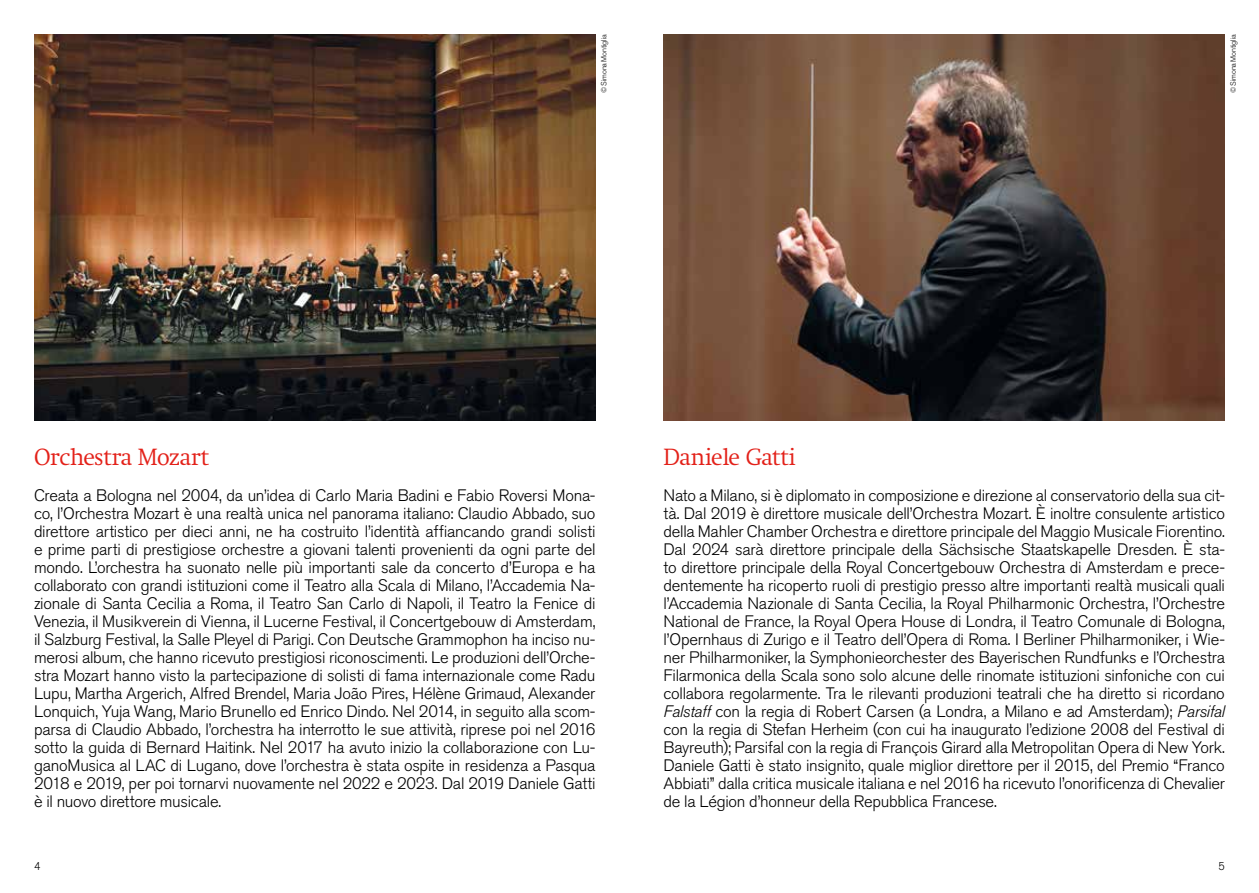
<style>
.page{position:relative;width:1259px;height:893px;background:#fff}
.page>*{position:absolute;margin:0;border:0;box-sizing:border-box;transform-origin:0 0}
.t1{font:300 24px "Swift Neue LT Pro";letter-spacing:-.02em;color:#e32119}
.t2{font:300 16.5px/18px "Akzidenz Grotesk Pro";letter-spacing:-.015em;color:#000;text-align:justify}
.t3{font:300 11.25px "Akzidenz Grotesk Pro";color:#000}
.t4{font:300 7.5px "Akzidenz Grotesk Pro";letter-spacing:-.005em;color:#000}
.s1{font-style:italic}
</style>
<div class="page">
<img style="left:34px;top:34px;width:561px;height:386px">
<img style="left:663px;top:34px;width:562px;height:386px">
<p class="t4" style="left:599px;top:93px;width:61px;rotate:-90deg">© Simona Montiglia</p>
<p class="t4" style="left:1228px;top:93px;width:61px;rotate:-90deg">© Simona Montiglia</p>
<h1 class="t1" style="left:34px;top:443px;width:177px">Orchestra Mozart</h1>
<p class="t2" style="left:34px;top:486px;width:563px">Creata a Bologna nel 2004, da un’idea di Carlo Maria Badini e Fabio Roversi Mona&shy;co, l’Orchestra Mozart è una realtà unica nel panorama italiano: Claudio Abbado, suo direttore artistico per dieci anni, ne ha costruito l’identità affiancando grandi solisti e prime parti di prestigiose orchestre a giovani talenti provenienti da ogni parte del mondo. L’orchestra ha suonato nelle più importanti sale da concerto d’Europa e ha collaborato con grandi istituzioni come il Teatro alla Scala di Milano, l’Accademia Na&shy;zionale di Santa Cecilia a Roma, il Teatro San Carlo di Napoli, il Teatro la Fenice di Venezia, il Musikverein di Vienna, il Lucerne Festival, il Concertgebouw di Amsterdam, il Salzburg Festival, la Salle Pleyel di Parigi. Con Deutsche Grammophon ha inciso nu&shy;merosi album, che hanno ricevuto prestigiosi riconoscimenti. Le produzioni dell’Orche&shy;stra Mozart hanno visto la partecipazione di solisti di fama internazionale come Radu Lupu, Martha Argerich, Alfred Brendel, Maria João Pires, Hélène Grimaud, Alexander Lonquich, Yuja Wang, Mario Brunello ed Enrico Dindo. Nel 2014, in seguito alla scom&shy;parsa di Claudio Abbado, l’orchestra ha interrotto le sue attività, riprese poi nel 2016 sotto la guida di Bernard Haitink. Nel 2017 ha avuto inizio la collaborazione con Lu&shy;ganoMusica al LAC di Lugano, dove l’orchestra è stata ospite in residenza a Pasqua 2018 e 2019, per poi tornarvi nuovamente nel 2022 e 2023. Dal 2019 Daniele Gatti è il nuovo direttore musicale.</p>
<h1 class="t1" style="left:663px;top:443px;width:134px">Daniele Gatti</h1>
<p class="t2" style="left:663px;top:486px;width:563px">Nato a Milano, si è diplomato in composizione e direzione al conservatorio della sua cit&shy;tà. Dal 2019 è direttore musicale dell’Orchestra Mozart. È inoltre consulente artistico della Mahler Chamber Orchestra e direttore principale del Maggio Musicale Fiorentino.<br>Dal 2024 sarà direttore principale della Sächsische Staatskapelle Dresden. È sta&shy;to direttore principale della Royal Concertgebouw Orchestra di Amsterdam e prece&shy;dentemente ha ricoperto ruoli di prestigio presso altre importanti realtà musicali quali l’Accademia Nazionale di Santa Cecilia, la Royal Philharmonic Orchestra, l’Orchestre National de France, la Royal Opera House di Londra, il Teatro Comunale di Bologna, l’Opernhaus di Zurigo e il Teatro dell’Opera di Roma. I Berliner Philharmoniker, i Wie&shy;ner Philharmoniker, la Symphonieorchester des Bayerischen Rundfunks e l’Orchestra Filarmonica della Scala sono solo alcune delle rinomate istituzioni sinfoniche con cui collabora regolarmente. Tra le rilevanti produzioni teatrali che ha diretto si ricordano <span class="s1">Falstaff</span> con la regia di Robert Carsen (a Londra, a Milano e ad Amsterdam); <span class="s1">Parsifal </span>con la regia di Stefan Herheim (con cui ha inaugurato l’edizione 2008 del Festival di Bayreuth); Parsifal con la regia di François Girard alla Metropolitan Opera di New York.<br>Daniele Gatti è stato insignito, quale miglior direttore per il 2015, del Premio “Franco Abbiati” dalla critica musicale italiana e nel 2016 ha ricevuto l’onorificenza di Chevalier de la Légion d’honneur della Repubblica Francese.</p>
<p class="t3" style="left:34px;top:859px;width:8px">4</p>
<p class="t3" style="left:1218px;top:859px;width:8px">5</p>
</div>
